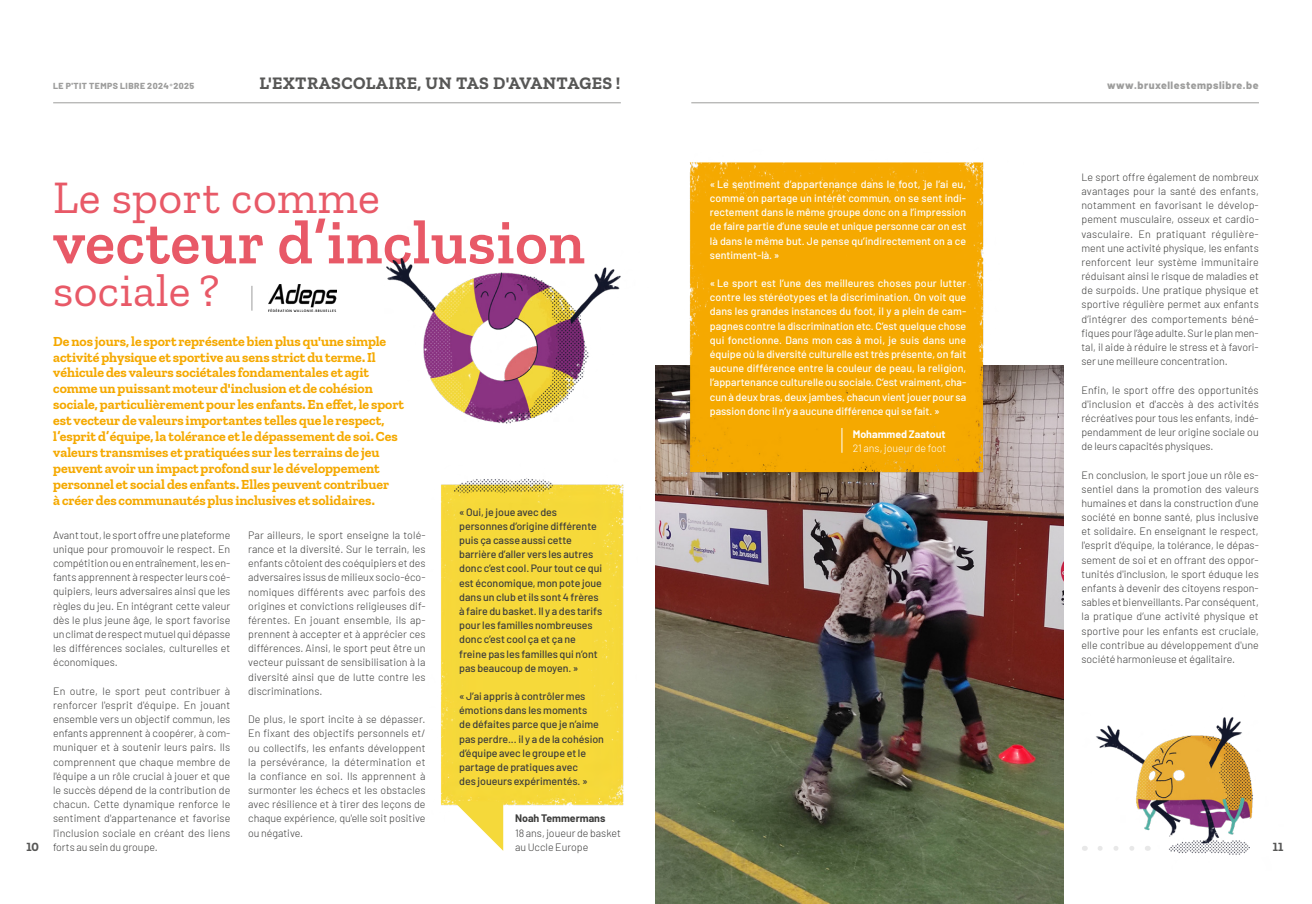
<style>
.page{position:relative;width:1312px;height:904px;background:#fff}
.page>*{position:absolute;margin:0;border:0;box-sizing:border-box;transform-origin:0 0}
.t1{font:600 62.5px "Zilla Slab";letter-spacing:.01em;color:#e85967}
.t2{font:46.25px "Zilla Slab";letter-spacing:.01em;color:#e85967}
.t3{font:700 17.5px "Zilla Slab";letter-spacing:.025em;color:#575756}
.t4{font:700 13.75px/15.9px "Zilla Slab";letter-spacing:-.005em;color:#f5a900}
.t5{font:700 12.5px "Zilla Slab";color:#575756}
.t6{font:300 10.62px/14.1px "Barlow";color:#3c3c3b;text-align:justify}
.t7{font:500 10.62px/14.1px "Barlow";color:#fff;text-align:justify}
.t8{font:500 10.62px/14.1px "Barlow";color:#3c3c3b}
.t9{font:800 10.62px "Barlow";letter-spacing:.05em;color:#9d9d9c}
.t10{font:300 10.62px "Barlow";color:#fff}
.t11{font:700 10.62px "Barlow";color:#fff}
.t12{font:700 10.62px "Barlow";color:#3c3c3b}
.t13{font:800 8.75px "Barlow";letter-spacing:.05em;color:#9d9d9c}
.s1{font-weight:400}
</style>
<div class="page">
<hr style="left:53px;top:102px;width:567px;height:1px;background:#9d9d9c">
<hr style="left:691px;top:102px;width:567px;height:1px;background:#9d9d9c">
<img style="left:441px;top:446px;width:215px;height:397px">
<svg style="left:453px;top:801px;width:50px;height:49px"></svg>
<img style="left:386px;top:258px;width:269px;height:322px">
<img style="left:656px;top:365px;width:407px;height:539px">
<img style="left:683px;top:162px;width:339px;height:377px">
<svg style="left:841px;top:428px;width:1px;height:25px"></svg>
<img style="left:1082px;top:717px;width:171px;height:138px">
<img style="left:268px;top:284px;width:69px;height:28px">
<svg style="left:252px;top:286px;width:1px;height:25px"></svg>
<p class="t13" style="left:53px;top:79px;width:143px">LE P'TIT TEMPS LIBRE 2024<span class="s1">*</span>2025</p>
<h3 class="t3" style="left:259px;top:73px;width:362px">L'EXTRASCOLAIRE, UN TAS D'AVANTAGES !</h3>
<p class="t9" style="left:1106px;top:77px;width:153px">www.bruxellestempslibre.be</p>
<p class="t6" style="left:1081px;top:169px;width:179px">Le sport offre également de nombreux avantages pour la santé des enfants, notamment en favorisant le dévelop&shy;pement musculaire, osseux et cardio&shy;vasculaire. En pratiquant régulière&shy;ment une activité physique, les enfants renforcent leur système immunitaire réduisant ainsi le risque de maladies et de surpoids. Une pratique physique et sportive régulière permet aux enfants d’intégrer des comportements béné&shy;fiques pour l’âge adulte. Sur le plan men&shy;tal, il aide à réduire le stress et à favori&shy;ser une meilleure concentration.</p>
<p class="t6" style="left:1081px;top:382px;width:179px">Enfin, le sport offre des opportunités d'inclusion et d'accès à des activités récréatives pour tous les enfants, indé&shy;pendamment de leur origine sociale ou de leurs capacités physiques.</p>
<p class="t6" style="left:1081px;top:467px;width:179px">En conclusion, le sport joue un rôle es&shy;sentiel dans la promotion des valeurs humaines et dans la construction d'une société en bonne santé, plus inclusive et solidaire. En enseignant le respect, l'esprit d'équipe, la tolérance, le dépas&shy;sement de soi et en offrant des oppor&shy;tunités d'inclusion, le sport éduque les enfants à devenir des citoyens respon&shy;sables et bienveillants. Par conséquent, la pratique d’une activité physique et sportive pour les enfants est cruciale, elle contribue au développement d'une société harmonieuse et égalitaire.</p>
<p class="t7" style="left:709px;top:176px;width:258px">« Le sentiment d’appartenance dans le foot, je l’ai eu, comme on partage un intérêt commun, on se sent indi&shy;rectement dans le même groupe donc on a l’impression de faire partie d’une seule et unique personne car on est là dans le même but. Je pense qu’indirectement on a ce sentiment-là. »</p>
<p class="t7" style="left:709px;top:275px;width:258px">« Le sport est l’une des meilleures choses pour lutter contre les stéréotypes et la discrimination. On voit que dans les grandes instances du foot, il y a plein de cam&shy;pagnes contre la discrimination etc. C’est quelque chose qui fonctionne. Dans mon cas à moi, je suis dans une équipe où la diversité culturelle est très présente, on fait aucune différence entre la couleur de peau, la religion, l’appartenance culturelle ou sociale. C’est vraiment, cha&shy;cun à deux bras, deux jambes, chacun vient jouer pour sa passion donc il n’y a aucune différence qui se fait. »</p>
<h2 class="t2" style="left:53px;top:172px;width:328px">Le sport comme</h2>
<h1 class="t1" style="left:53px;top:207px;width:533px">vecteur d’inclusion</h1>
<h2 class="t2" style="left:53px;top:265px;width:168px">sociale ?</h2>
<p class="t4" style="left:53px;top:333px;width:352px">De nos jours, le sport représente bien plus qu'une simple activité physique et sportive au sens strict du terme. Il véhicule des valeurs sociétales fondamentales et agit comme un puissant moteur d'inclusion et de cohésion sociale, particulièrement pour les enfants. En effet, le sport est vecteur de valeurs importantes telles que le respect, l’esprit d’équipe, la tolérance et le dépassement de soi. Ces valeurs transmises et pratiquées sur les terrains de jeu peuvent avoir un impact profond sur le développement personnel et social des enfants. Elles peuvent contribuer<br>à créer des communautés plus inclusives et solidaires.</p>
<p class="t11" style="left:852px;top:426px;width:94px">Mohammed Zaatout</p>
<p class="t10" style="left:852px;top:440px;width:95px">21 ans, joueur de foot</p>
<p class="t8" style="left:459px;top:504px;width:144px">«Oui, je joue avec des personnes d’origine différente puis ça casse aussi cette barrière d’aller vers les autres donc c’est cool. Pour tout ce qui est économique, mon pote joue dans un club et ils sont 4 frères à faire du basket. Il y a des tarifs pour les familles nombreuses donc c’est cool ça et ça ne freine pas les familles qui n’ont pas beaucoup de moyen. »</p>
<p class="t8" style="left:459px;top:688px;width:146px">«J’ai appris à contrôler mes émotions dans les moments<br>de défaites parce que je n’aime pas perdre... il y a de la cohésion d’équipe avec le groupe et le partage de pratiques avec<br>des joueurs expérimentés. »</p>
<p class="t12" style="left:515px;top:810px;width:92px">Noah Temmermans</p>
<p class="t6" style="left:515px;top:824px;width:107px">18 ans, joueur de basket au Uccle Europe</p>
<p class="t6" style="left:53px;top:527px;width:179px">Avant tout, le sport offre une plateforme unique pour promouvoir le respect. En compétition ou en entraînement, les en&shy;fants apprennent à respecter leurs coé&shy;quipiers, leurs adversaires ainsi que les règles du jeu. En intégrant cette valeur dès le plus jeune âge, le sport favorise un climat de respect mutuel qui dépasse les différences sociales, culturelles et économiques.</p>
<p class="t6" style="left:53px;top:683px;width:179px">En outre, le sport peut contribuer à renforcer l'esprit d'équipe. En jouant ensemble vers un objectif commun, les enfants apprennent à coopérer, à com&shy;muniquer et à soutenir leurs pairs. Ils comprennent que chaque membre de l'équipe a un rôle crucial à jouer et que le succès dépend de la contribution de chacun. Cette dynamique renforce le sentiment d'appartenance et favorise l'inclusion sociale en créant des liens forts au sein du groupe.</p>
<p class="t6" style="left:248px;top:527px;width:179px">Par ailleurs, le sport enseigne la tolé&shy;rance et la diversité. Sur le terrain, les enfants côtoient des coéquipiers et des adversaires issus de milieux socio-éco&shy;nomiques différents avec parfois des origines et convictions religieuses dif&shy;férentes. En jouant ensemble, ils ap&shy;prennent à accepter et à apprécier ces différences. Ainsi, le sport peut être un vecteur puissant de sensibilisation à la diversité ainsi que de lutte contre les discriminations.</p>
<p class="t6" style="left:248px;top:711px;width:179px">De plus, le sport incite à se dépasser.<br>En fixant des objectifs personnels et/ ou collectifs, les enfants développent la persévérance, la détermination et la confiance en soi. Ils apprennent à surmonter les échecs et les obstacles avec résilience et à tirer des leçons de chaque expérience, qu'elle soit positive ou négative.</p>
<p class="t5" style="left:26px;top:839px;width:14px">10</p>
<p class="t5" style="left:1272px;top:839px;width:12px">11</p>
</div>
